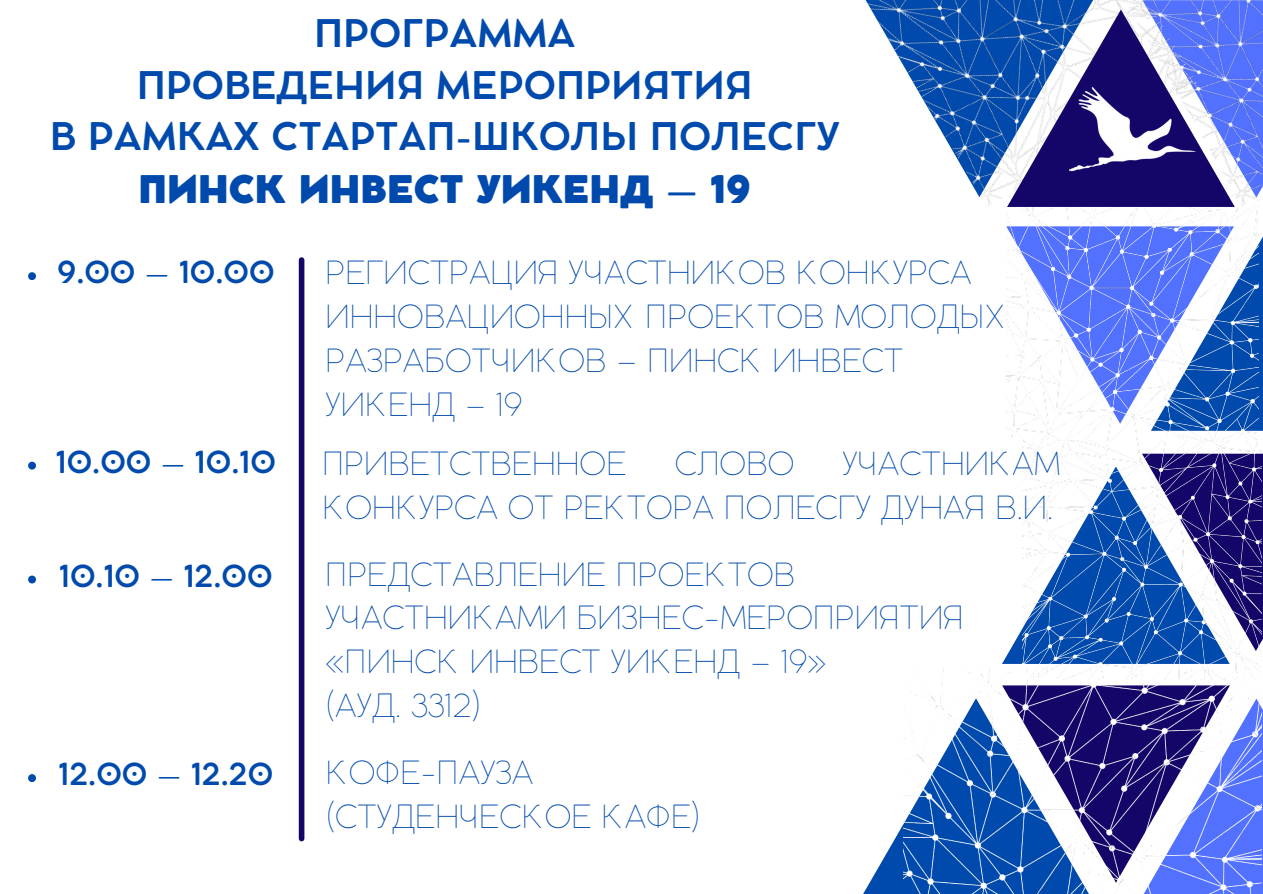
<style>
.page{position:relative;width:1263px;height:894px;background:#fff}
.page>*{position:absolute;margin:0;border:0;box-sizing:border-box;transform-origin:0 0}
.t1{font:700 37.65px "Cocomat Pro";color:#004aad}
.t2{font:800 37.65px "Cocomat Pro";color:#004aad}
.t3{font:200 31.5px/43.8px "Coco Gothic";color:#004aad}
.t4{font:700 30px "Cocomat Pro";color:#004aad}
</style>
<div class="page">
<div style="left:1151px;top:233px;width:112px;height:197px;background:#004aad"></div>
<svg style="left:1002px;top:471px;width:21px;height:192px"></svg>
<img style="left:1006px;top:207px;width:253px;height:233px">
<img style="left:1023px;top:440px;width:239px;height:227px">
<svg style="left:863px;top:825px;width:40px;height:68px"></svg>
<img style="left:903px;top:667px;width:359px;height:226px">
<svg style="left:865px;top:0;width:261px;height:207px"></svg>
<img style="left:1033px;top:38px;width:197px;height:188px">
<img style="left:1126px;top:0;width:137px;height:207px">
<div style="left:299px;top:260px;width:5px;height:578px;background:#140669"></div>
<svg style="left:28px;top:272px;width:8px;height:8px"></svg>
<svg style="left:28px;top:461px;width:8px;height:8px"></svg>
<svg style="left:28px;top:575px;width:8px;height:8px"></svg>
<svg style="left:28px;top:774px;width:8px;height:7px"></svg>
<p class="t1" style="left:314px;top:19px;width:263px">ПРОГРАММА</p>
<p class="t1" style="left:137px;top:71px;width:618px">ПРОВЕДЕНИЯ МЕРОПРИЯТИЯ</p>
<p class="t1" style="left:50px;top:122px;width:791px">В РАМКАХ СТАРТАП-ШКОЛЫ ПОЛЕСГУ</p>
<p class="t2" style="left:139px;top:175px;width:614px">ПИНСК ИНВЕСТ УИКЕНД – 19</p>
<p class="t4" style="left:57px;top:261px;width:219px">9.00 – 10.00</p>
<p class="t3" style="left:326px;top:255px;width:683px">РЕГИСТРАЦИЯ УЧАСТНИКОВ КОНКУРСА<br>ИННОВАЦИОННЫХ ПРОЕКТОВ МОЛОДЫХ<br>РАЗРАБОТЧИКОВ – ПИНСК ИНВЕСТ<br>УИКЕНД – 19</p>
<p class="t4" style="left:56px;top:450px;width:222px">10.00 – 10.10</p>
<p class="t3" style="left:322px;top:445px;width:306px">ПРИВЕТСТВЕННОЕ</p>
<p class="t3" style="left:675px;top:445px;width:121px">СЛОВО</p>
<p class="t3" style="left:322px;top:445px;width:739px;text-align:right">УЧАСТНИКАМ<br>КОНКУРСА ОТ РЕКТОРА ПОЛЕСГУ ДУНАЯ В.И.</p>
<p class="t4" style="left:59px;top:564px;width:215px">10.10 – 12.00</p>
<p class="t3" style="left:326px;top:555px;width:640px">ПРЕДСТАВЛЕНИЕ ПРОЕКТОВ<br>УЧАСТНИКАМИ БИЗНЕС-МЕРОПРИЯТИЯ «ПИНСК ИНВЕСТ УИКЕНД – 19»</p>
<p class="t3" style="left:326px;top:687px;width:157px">(АУД. 3312)</p>
<p class="t3" style="left:326px;top:754px;width:209px">КОФЕ-ПАУЗА</p>
<p class="t3" style="left:326px;top:798px;width:377px">(СТУДЕНЧЕСКОЕ КАФЕ)</p>
<p class="t4" style="left:59px;top:763px;width:216px">12.00 – 12.20</p>
</div>
